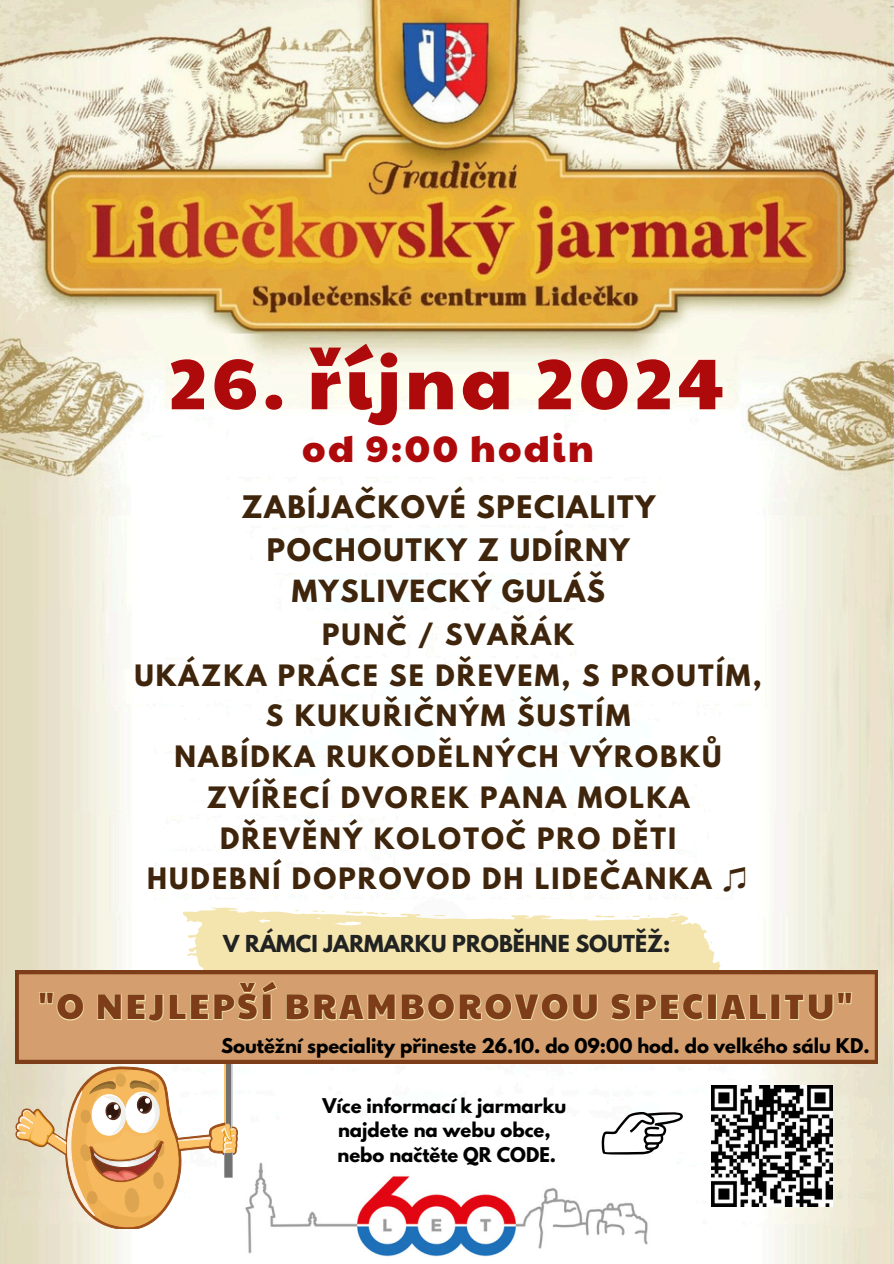
<style>
.page{position:relative;width:894px;height:1264px;background:#fff}
.page>*{position:absolute;margin:0;border:0;box-sizing:border-box;transform-origin:0 0}
.t1{font:73.8px "Paytone One";letter-spacing:.065em;color:#af0a0b}
.t2{font:37.5px "Paytone One";letter-spacing:.06em;color:#af0a0b}
.t3{font:34.95px "Paytone One";letter-spacing:.07em;color:#7d3d19}
.t4{font:700 27.45px/42.8px "League Spartan";letter-spacing:.06em;color:#3f250b;text-align:center}
.t5{font:700 27px "League Spartan";letter-spacing:.055em;color:#3f250b}
.t6{font:700 26.1px/40.7px "League Spartan";letter-spacing:.08em;color:#3f250b;text-align:center}
.t7{font:700 20.7px "League Spartan";color:#212222}
.t8{font:700 18px "League Spartan";color:#000}
.s1{font-family:"Noto Sans CJ Ksc";font-weight:400}
</style>
<div class="page">
<img style="left:0;top:0;width:893px;height:1263px">
<img style="left:217px;top:1135px;width:458px;height:128px">
<svg style="left:183px;top:892px;width:542px;height:78px"></svg>
<svg style="left:434px;top:914px;width:11px;height:2px"></svg>
<svg style="left:670px;top:912px;width:9px;height:3px"></svg>
<svg style="left:312px;top:910px;width:13px;height:2px"></svg>
<svg style="left:345px;top:910px;width:43px;height:5px"></svg>
<svg style="left:626px;top:915px;width:14px;height:2px"></svg>
<svg style="left:595px;top:915px;width:19px;height:3px"></svg>
<svg style="left:706px;top:939px;width:5px;height:4px"></svg>
<img style="left:711px;top:1085px;width:121px;height:121px">
<svg style="left:16px;top:1063px;width:275px;height:165px"></svg>
<svg style="left:16px;top:970px;width:861px;height:93px"></svg>
<svg style="left:601px;top:1111px;width:82px;height:43px"></svg>
<div style="left:220px;top:925px;width:450px;height:28px;background:#f4e5af"></div>
<svg style="left:38px;top:979px;width:814px;height:43px"></svg>
<h2 class="t1" style="left:169px;top:327px;width:557px">26. října 2024</h2>
<h2 class="t2" style="left:302px;top:421px;width:293px">od 9:00 hodin</h2>
<h3 class="t4" style="left:241px;top:489px;width:415px">ZABÍJAČKOVÉ SPECIALITY<br>POCHOUTKY Z UDÍRNY</h3>
<h3 class="t5" style="left:292px;top:578px;width:315px">MYSLIVECKÝ GULÁŠ</h3>
<h3 class="t6" style="left:134px;top:617px;width:628px">PUNČ / SVAŘÁK<br>UKÁZKA PRÁCE SE DŘEVEM, S PROUTÍM,<br>S KUKUŘIČNÝM ŠUSTÍM<br>NABÍDKA RUKODĚLNÝCH VÝROBKŮ<br>ZVÍŘECÍ DVOREK PANA MOLKA<br>DŘEVĚNÝ KOLOTOČ PRO DĚTI<br>HUDEBNÍ DOPROVOD DH LIDEČANKA <span class="s1">♫</span></h3>
<h1 class="t7" style="left:223px;top:933px;width:448px">V RÁMCI JARMARKU PROBĚHNE SOUTĚŽ:</h1>
<p class="t3" style="left:39px;top:980px;width:815px">"O NEJLEPŠÍ BRAMBOROVOU SPECIALITU"</p>
<p class="t8" style="left:221px;top:1036px;width:649px">Soutěžní speciality přineste 26.10. do 09:00 hod. do velkého sálu KD.</p>
<p class="t8" style="left:322px;top:1096px;width:245px">Více informací k jarmarku</p>
<p class="t8" style="left:338px;top:1121px;width:214px">najdete na webu obce,</p>
<p class="t8" style="left:337px;top:1145px;width:220px">nebo načtěte QR CODE.</p>
</div>
